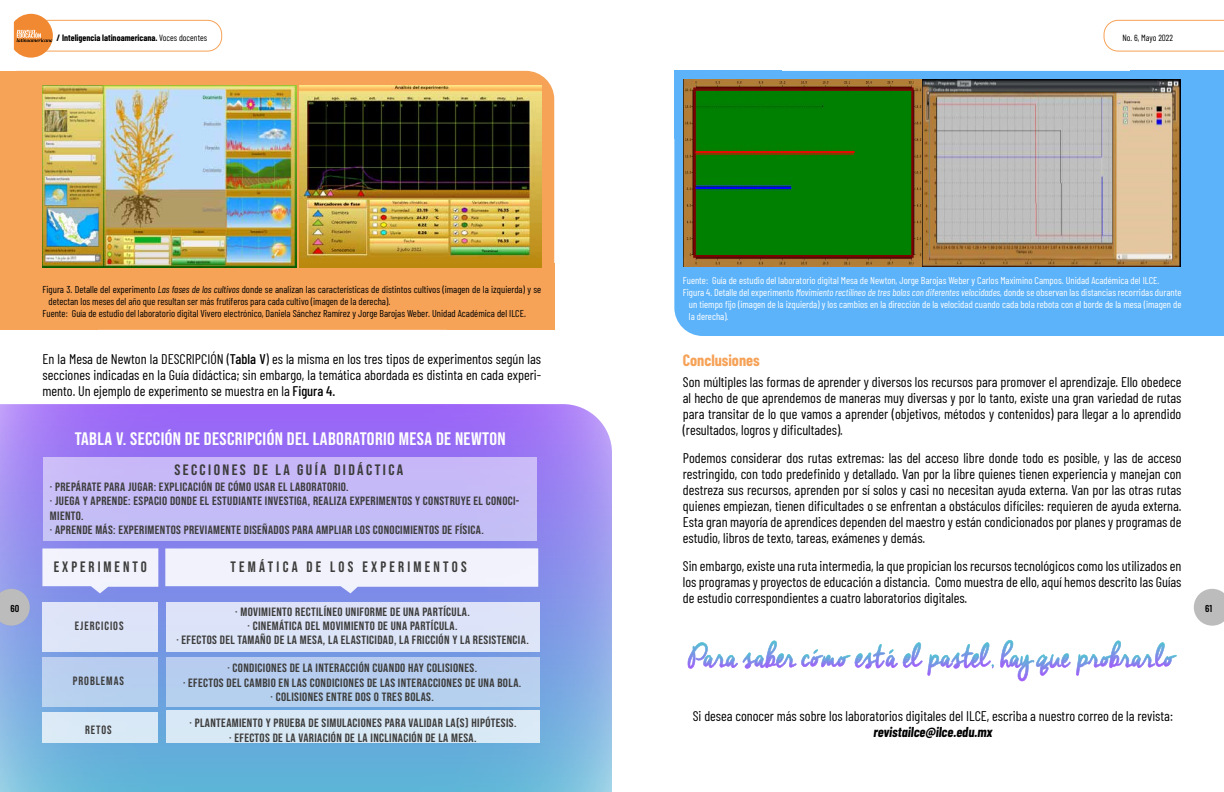
<style>
.page{position:relative;width:1224px;height:792px;background:#fff}
.page>*{position:absolute;margin:0;border:0;box-sizing:border-box;transform-origin:0 0}
.t1{font:18px "Bebas Neue";letter-spacing:.02em;color:#fff;scale:1.07 1}
.t2{font:700 16px "Barlow Condensed";color:#f6a257}
.t3{font:15px "Bebas Neue";letter-spacing:.2em;color:#3c3c3b}
.t4{font:15px "Bebas Neue";letter-spacing:.15em;color:#3c3c3b;scale:1.07 1}
.t5{font:14px/16px "Barlow Condensed";color:#000;text-align:justify}
.t6{font:italic 700 14px "Barlow Condensed";color:#000}
.t7{font:12px/14.4px "Bebas Neue";letter-spacing:.03em;color:#3c3c3b;text-align:center;scale:1.07 1}
.t8{font:12px "Bebas Neue";letter-spacing:.08em;color:#3c3c3b}
.t9{font:12px "Bebas Neue";letter-spacing:.03em;color:#3c3c3b}
.t10{font:10px "Barlow Condensed";color:#fff}
.t11{font:10px "Barlow Condensed";color:#000}
.t12{font:600 10px "Barlow Condensed";color:#000}
.t13{font:700 9px "Barlow Condensed";color:#000}
.t14{font:9px "Barlow Condensed";color:#000}
.s1{font-weight:400}
.s2{font-style:italic}
.s3{font-weight:500}
</style>
<div class="page">
<svg style="left:1104px;top:20px;width:120px;height:31px"></svg>
<svg style="left:1194px;top:589px;width:30px;height:37px"></svg>
<div style="left:20px;top:20px;width:202px;height:31px;border:1px solid #f6a257;border-radius:14px"></div>
<svg style="left:14px;top:14px;width:39px;height:44px;background:#ec9f5f"></svg>
<svg style="left:0;top:404px;width:612px;height:388px;background:#8695e8"></svg>
<svg style="left:0;top:589px;width:30px;height:37px"></svg>
<div style="left:0;top:71px;width:554px;height:259px;background:#f6a257"></div>
<div style="left:447px;top:263px;width:107px;height:67px;background:#f6a257"></div>
<div style="left:674px;top:71px;width:550px;height:265px;background:#5cb3fa"></div>
<div style="left:674px;top:71px;width:108px;height:68px;background:#5cb3fa"></div>
<img style="left:43px;top:85px;width:253px;height:182px">
<img style="left:300px;top:85px;width:241px;height:182px">
<div style="left:43px;top:457px;width:494px;height:84px;background:#c5bbf7"></div>
<svg style="left:43px;top:548px;width:115px;height:45px"></svg>
<svg style="left:165px;top:548px;width:373px;height:45px"></svg>
<div style="left:43px;top:602px;width:115px;height:50px;background:#dde4f8"></div>
<div style="left:43px;top:657px;width:115px;height:50px;background:#b7cfef"></div>
<div style="left:43px;top:713px;width:115px;height:30px;background:#d9e9f6"></div>
<div style="left:166px;top:602px;width:374px;height:49px;background:#dde3f8"></div>
<div style="left:166px;top:657px;width:374px;height:50px;background:#b6ceef"></div>
<div style="left:166px;top:710px;width:374px;height:33px;background:#d8e9f6"></div>
<img style="left:684px;top:79px;width:497px;height:188px">
<svg style="left:688px;top:640px;width:306px;height:36px"></svg>
<svg style="left:1000px;top:640px;width:177px;height:41px"></svg>
<p class="t13" style="left:57px;top:31px;width:152px">/ Inteligencia latinoamericana. <span class="s1">Voces docentes</span></p>
<p class="t14" style="left:1123px;top:31px;width:52px">No. 6, Mayo 2022</p>
<p class="t10" style="left:683px;top:274px;width:478px">Fuente: Guía de estudio del laboratorio digital Mesa de Newton, Jorge Barojas Weber y Carlos Maximino Campos. Unidad Académica del ILCE.</p>
<p class="t10" style="left:683px;top:286px;width:500px">Figura 4. Detalle del experimento <span class="s2">Movimiento rectilíneo de tres bolas con diferentes velocidades,</span> donde se observan las distancias recorridas durante</p>
<p class="t10" style="left:689px;top:298px;width:494px">un tiempo fijo (imagen de la izquierda) y los cambios en la dirección de la velocidad cuando cada bola rebota con el borde de la mesa (imagen de</p>
<p class="t10" style="left:689px;top:310px;width:41px">la derecha).</p>
<p class="t2" style="left:683px;top:349px;width:78px">Conclusiones</p>
<p class="t5" style="left:683px;top:373px;width:500px">Son múltiples las formas de aprender y diversos los recursos para promover el aprendizaje. Ello obedece al hecho de que aprendemos de maneras muy diversas y por lo tanto, existe una gran variedad de rutas para transitar de lo que vamos a aprender (objetivos, métodos y contenidos) para llegar a lo aprendido (resultados, logros y dificultades).</p>
<p class="t5" style="left:683px;top:449px;width:500px">Podemos considerar dos rutas extremas: las del acceso libre donde todo es posible, y las de acceso restringido, con todo predefinido y detallado. Van por la libre quienes tienen experiencia y manejan con destreza sus recursos, aprenden por sí solos y casi no necesitan ayuda externa. Van por las otras rutas quienes empiezan, tienen dificultades o se enfrentan a obstáculos difíciles: requieren de ayuda externa.<br>Esta gran mayoría de aprendices dependen del maestro y están condicionados por planes y programas de estudio, libros de texto, tareas, exámenes y demás.</p>
<p class="t5" style="left:683px;top:557px;width:500px">Sin embargo, existe una ruta intermedia, la que propician los recursos tecnológicos como los utilizados en los programas y proyectos de educación a distancia. Como muestra de ello, aquí hemos descrito las Guías de estudio correspondientes a cuatro laboratorios digitales.</p>
<p class="t11" style="left:43px;top:282px;width:500px">Figura 3. Detalle del experimento <span class="s2">Las fases de los cultivos</span> donde se analizan las características de distintos cultivos (imagen de la izquierda) y se</p>
<p class="t11" style="left:49px;top:294px;width:343px">detectan los meses del año que resultan ser más frutíferos para cada cultivo (imagen de la derecha).</p>
<p class="t11" style="left:43px;top:306px;width:485px">Fuente: Guía de estudio del laboratorio digital Vivero electrónico, Daniela Sánchez Ramírez y Jorge Barojas Weber. Unidad Académica del ILCE.</p>
<p class="t5" style="left:43px;top:350px;width:500px">En la Mesa de Newton la DESCRIPCIÓN (<span class="s3">Tabla V</span>) es la misma en los tres tipos de experimentos según las secciones indicadas en la Guía didáctica; sin embargo, la temática abordada es distinta en cada experi&shy;mento. Un ejemplo de experimento se muestra en la <span class="s3">Figura 4.</span></p>
<p class="t1" style="left:75px;top:429px;width:404px">TABLA V. SECCIÓN DE DESCRIPCIÓN DEL LABORATORIO MESA DE NEWTON</p>
<p class="t4" style="left:174px;top:461px;width:215px">SECCIONES DE LA GUÍA DIDÁCTICA</p>
<p class="t7" style="left:50px;top:479px;width:440px;text-align:left">· PREPÁRATE PARA JUGAR: EXPLICACIÓN DE CÓMO USAR EL LABORATORIO.<br>· JUEGA Y APRENDE: ESPACIO DONDE EL ESTUDIANTE INVESTIGA, REALIZA EXPERIMENTOS Y CONSTRUYE EL CONOCI-MIENTO.<br>· APRENDE MÁS: EXPERIMENTOS PREVIAMENTE DISEÑADOS PARA AMPLIAR LOS CONOCIMIENTOS DE FÍSICA.</p>
<p class="t3" style="left:54px;top:558px;width:95px">EXPERIMENTO</p>
<p class="t3" style="left:231px;top:558px;width:238px">TEMÁTICA DE LOS EXPERIMENTOS</p>
<p class="t12" style="left:10px;top:602px;width:10px">60</p>
<p class="t12" style="left:1205px;top:602px;width:8px">61</p>
<p class="t7" style="left:176px;top:604px;width:331px">· MOVIMIENTO RECTILÍNEO UNIFORME DE UNA PARTÍCULA.<br>· CINEMÁTICA DEL MOVIMIENTO DE UNA PARTÍCULA.<br>· EFECTOS DEL TAMAÑO DE LA MESA, LA ELASTICIDAD, LA FRICCIÓN Y LA RESISTENCIA.</p>
<p class="t7" style="left:183px;top:661px;width:318px">· CONDICIONES DE LA INTERACCIÓN CUANDO HAY COLISIONES.<br>· EFECTOS DEL CAMBIO EN LAS CONDICIONES DE LAS INTERACCIONES DE UNA BOLA. · COLISIONES ENTRE DOS O TRES BOLAS.</p>
<p class="t7" style="left:190px;top:716px;width:307px">· PLANTEAMIENTO Y PRUEBA DE SIMULACIONES PARA VALIDAR LA(S) HIPÓTESIS. · EFECTOS DE LA VARIACIÓN DE LA INCLINACIÓN DE LA MESA.</p>
<p class="t8" style="left:75px;top:620px;width:50px">EJERCICIOS</p>
<p class="t8" style="left:73px;top:674px;width:53px">PROBLEMAS</p>
<p class="t5" style="left:693px;top:707px;width:482px">Si desea conocer más sobre los laboratorios digitales del ILCE, escriba a nuestro correo de la revista:</p>
<p class="t6" style="left:873px;top:722px;width:121px">revistailce@ilce.edu.mx</p>
<p class="t9" style="left:85px;top:724px;width:28px">RETOS</p>
</div>
